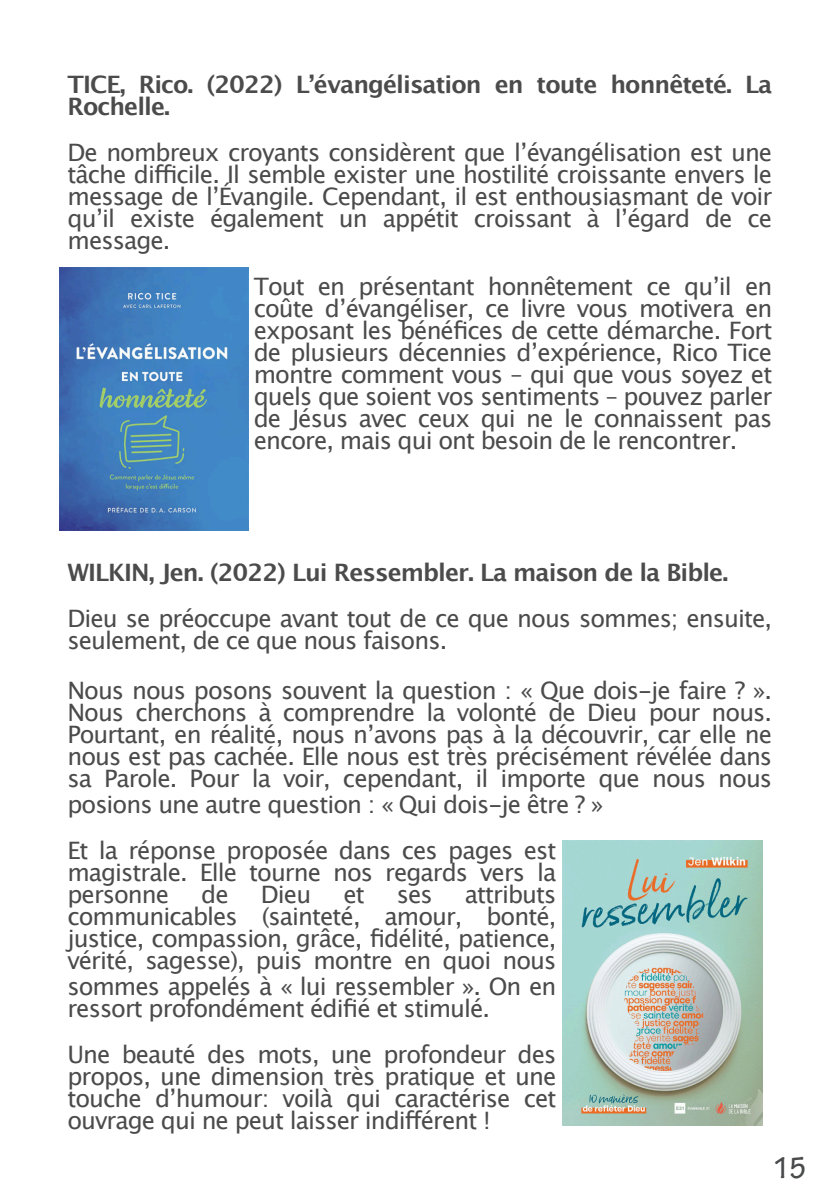
<style>
.page{position:relative;width:840px;height:1191px;background:#fff}
.page>*{position:absolute;margin:0;border:0;box-sizing:border-box;transform-origin:0 0}
.t1{font:700 condensed 32px "Tekton Pro";color:#494a4b}
.t2{font:24px/22px "Lucida Grande";letter-spacing:-.04em;color:#4c4b4c;text-align:justify}
.t3{font:700 24px/22px "Lucida Grande";letter-spacing:-.04em;color:#4c4b4c}
</style>
<div class="page">
<img style="left:562px;top:840px;width:200px;height:285px">
<img style="left:60px;top:267px;width:188px;height:263px">
<p class="t3" style="left:67px;top:75px;width:706px">TICE, Rico. (2022) Lʼévangélisation en toute honnêteté. La<br>Rochelle.</p>
<p class="t2" style="left:67px;top:143px;width:706px">De nombreux croyants considèrent que lʼévangélisation est une tâche difficile. Il semble exister une hostilité croissante envers le message de lʼÉvangile. Cependant, il est enthousiasmant de voir quʼil existe également un appétit croissant à lʼégard de ce message.</p>
<p class="t2" style="left:254px;top:277px;width:520px">Tout en présentant honnêtement ce quʼil en coûte dʼévangéliser, ce livre vous motivera en exposant les bénéfices de cette démarche. Fort de plusieurs décennies dʼexpérience, Rico Tice montre comment vous – qui que vous soyez et quels que soient vos sentiments – pouvez parler de Jésus avec ceux qui ne le connaissent pas encore, mais qui ont besoin de le rencontrer.</p>
<p class="t3" style="left:67px;top:562px;width:662px">WILKIN, Jen. (2022) Lui Ressembler. La maison de la Bible.</p>
<p class="t2" style="left:67px;top:608px;width:706px">Dieu se préoccupe avant tout de ce que nous sommes; ensuite, seulement, de ce que nous faisons.</p>
<p class="t2" style="left:67px;top:680px;width:706px">Nous nous posons souvent la question : « Que dois-je faire ? ».<br>Nous cherchons à comprendre la volonté de Dieu pour nous.<br>Pourtant, en réalité, nous nʼavons pas à la découvrir, car elle ne nous est pas cachée. Elle nous est très précisément révélée dans sa Parole. Pour la voir, cependant, il importe que nous nous</p>
<p class="t2" style="left:67px;top:782px;width:537px;line-height:46px">posions une autre question : « Qui dois-je être ? »<br>Et la réponse proposée dans ces pages est</p>
<p class="t2" style="left:67px;top:862px;width:490px">magistrale. Elle tourne nos regards vers la personne</p>
<p class="t2" style="left:67px;top:884px;width:490px;text-indent:397px">attributs communicables (sainteté, amour, bonté, justice, compassion, grâce, fidélité, patience, vérité, sagesse), puis montre en quoi nous</p>
<p class="t2" style="left:67px;top:976px;width:490px">sommes appelés à « lui ressembler ». On en ressort profondément édifié et stimulé.</p>
<p class="t2" style="left:67px;top:1044px;width:490px">Une beauté des mots, une profondeur des propos, une dimension très pratique et une touche dʼhumour: voilà qui caractérise cet ouvrage qui ne peut laisser indifférent !</p>
<p class="t2" style="left:201px;top:884px;width:29px">de</p>
<p class="t2" style="left:261px;top:884px;width:52px">Dieu</p>
<p class="t2" style="left:343px;top:884px;width:23px">et</p>
<p class="t2" style="left:396px;top:884px;width:37px">ses</p>
<h1 class="t1" style="left:772px;top:1156px;width:35px">15</h1>
</div>
